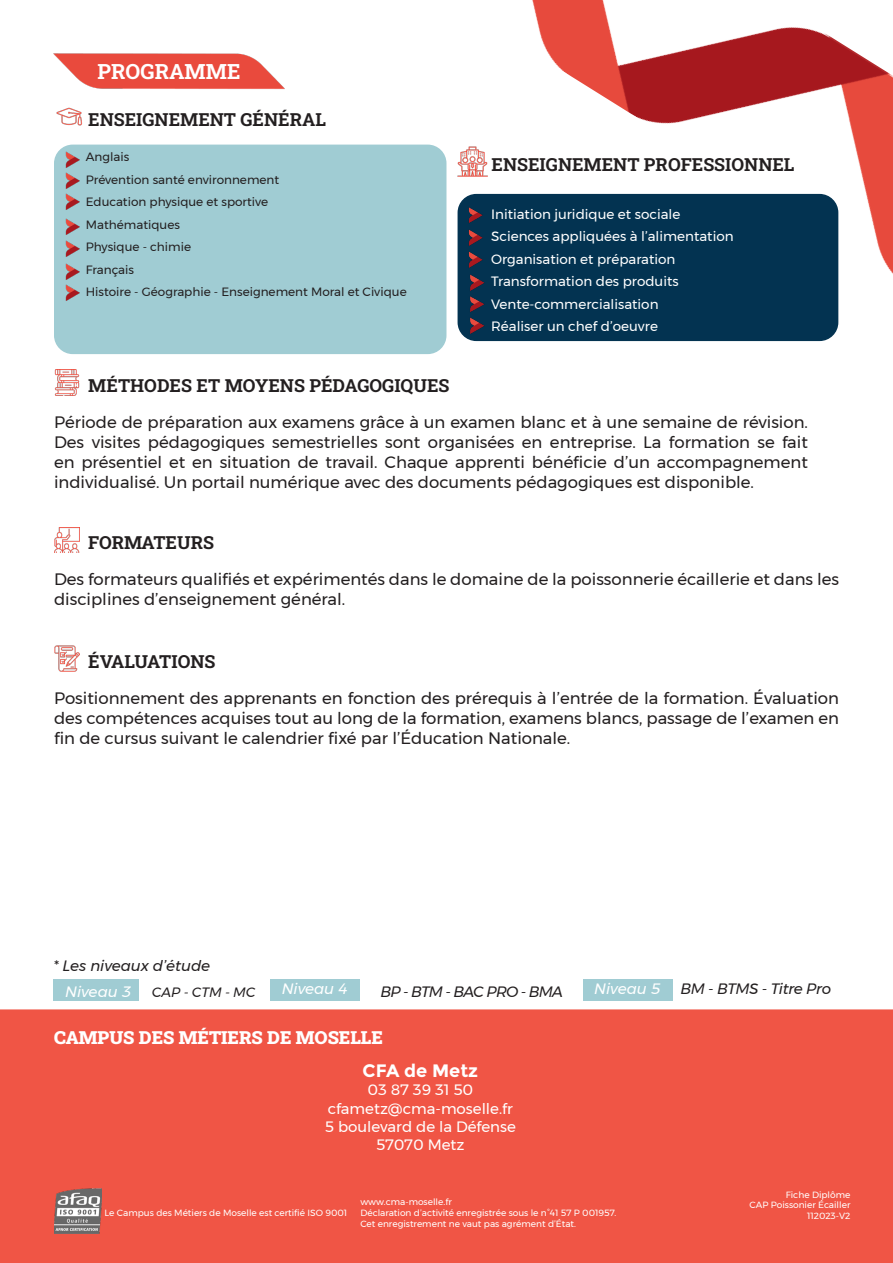
<style>
.page{position:relative;width:893px;height:1263px;background:#fff}
.page>*{position:absolute;margin:0;border:0;box-sizing:border-box;transform-origin:0 0}
.t1{font:21px "Roboto Slab";color:#fff}
.t2{font:18px "Roboto Slab";color:#231f20}
.t3{font:18px "Roboto Slab";color:#fff}
.t4{font:700 18px "Montserrat";color:#fff}
.t5{font:16.5px/19.8px "Montserrat";color:#231f20;text-align:justify}
.t6{font:15px "Montserrat";color:#fff}
.t7{font:italic 15px "Montserrat";color:#fff}
.t8{font:italic 15px "Montserrat";color:#231f20}
.t9{font:italic 15px "Montserrat";letter-spacing:-.05em;color:#231f20}
.t10{font:italic 15px "Montserrat";letter-spacing:-.02em;color:#231f20}
.t11{font:13.5px "Montserrat";color:#fff}
.t12{font:italic 13.5px "Montserrat";letter-spacing:-.01em;color:#231f20}
.t13{font:12px "Montserrat";color:#231f20}
.t14{font:9px "Montserrat";color:#fff}
</style>
<div class="page">
<img style="left:53px;top:53px;width:232px;height:36px">
<div style="left:1px;top:1010px;width:891px;height:252px;background:#f05545"></div>
<div style="left:0;top:1009px;width:893px;height:254px;border:2px solid #f05545"></div>
<img style="left:54px;top:1189px;width:47px;height:44px">
<img style="left:54px;top:527px;width:26px;height:26px">
<img style="left:54px;top:646px;width:26px;height:25px">
<img style="left:457px;top:0;width:436px;height:277px">
<img style="left:54px;top:370px;width:26px;height:25px">
<img style="left:56px;top:107px;width:27px;height:19px">
<div style="left:55px;top:145px;width:391px;height:208px;background:#a0ccd3;border-radius:18px"></div>
<div style="left:54px;top:145px;width:392px;height:209px;border:2px solid #a0ccd3;border-radius:18px"></div>
<img style="left:59px;top:149px;width:21px;height:61px">
<img style="left:458px;top:146px;width:29px;height:30px">
<div style="left:458px;top:195px;width:380px;height:145px;background:#033351;border-radius:18px"></div>
<div style="left:458px;top:194px;width:380px;height:147px;border:2px solid #033351;border-radius:18px"></div>
<img style="left:462px;top:203px;width:21px;height:65px">
<img style="left:65px;top:218px;width:15px;height:39px">
<img style="left:463px;top:274px;width:22px;height:61px">
<img style="left:65px;top:263px;width:15px;height:38px">
<div style="left:53px;top:979px;width:86px;height:22px;background:#a0ccd3"></div>
<div style="left:270px;top:979px;width:89px;height:22px;background:#a0ccd3"></div>
<div style="left:583px;top:979px;width:89px;height:22px;background:#a0ccd3"></div>
<p class="t1" style="left:98px;top:57px;width:144px">PROGRAMME</p>
<p class="t2" style="left:88px;top:107px;width:239px">ENSEIGNEMENT GÉNÉRAL</p>
<p class="t13" style="left:86px;top:148px;width:45px">Anglais</p>
<p class="t13" style="left:86px;top:170px;width:195px">Prévention santé environnement</p>
<p class="t13" style="left:86px;top:193px;width:184px">Education physique et sportive</p>
<p class="t13" style="left:86px;top:215px;width:96px">Mathématiques</p>
<p class="t13" style="left:86px;top:238px;width:107px">Physique - chimie</p>
<p class="t13" style="left:86px;top:260px;width:50px">Français</p>
<p class="t13" style="left:86px;top:283px;width:322px">Histoire - Géographie - Enseignement Moral et Civique</p>
<p class="t2" style="left:492px;top:152px;width:304px">ENSEIGNEMENT PROFESSIONNEL</p>
<p class="t11" style="left:491px;top:203px;width:191px">Initiation juridique et sociale</p>
<p class="t11" style="left:491px;top:226px;width:244px">Sciences appliquées à l’alimentation</p>
<p class="t11" style="left:491px;top:248px;width:186px">Organisation et préparation</p>
<p class="t11" style="left:491px;top:271px;width:189px">Transformation des produits</p>
<p class="t11" style="left:491px;top:293px;width:169px">Vente-commercialisation</p>
<p class="t11" style="left:491px;top:316px;width:168px">Réaliser un chef d’oeuvre</p>
<p class="t2" style="left:88px;top:373px;width:363px">MÉTHODES ET MOYENS PÉDAGOGIQUES</p>
<p class="t5" style="left:54px;top:412px;width:755px">Période de préparation aux examens grâce à un examen blanc et à une semaine de révision.<br>Des visites pédagogiques semestrielles sont organisées en entreprise. La formation se fait en présentiel et en situation de travail. Chaque apprenti bénéficie d’un accompagnement individualisé. Un portail numérique avec des documents pédagogiques est disponible.</p>
<p class="t2" style="left:88px;top:530px;width:127px">FORMATEURS</p>
<p class="t5" style="left:54px;top:569px;width:786px">Des formateurs qualifiés et expérimentés dans le domaine de la poissonnerie écaillerie et dans les disciplines d’enseignement général.</p>
<p class="t2" style="left:88px;top:649px;width:129px">ÉVALUATIONS</p>
<p class="t5" style="left:54px;top:688px;width:786px">Positionnement des apprenants en fonction des prérequis à l’entrée de la formation. Évaluation des compétences acquises tout au long de la formation, examens blancs, passage de l’examen en fin de cursus suivant le calendrier fixé par l’Éducation Nationale.</p>
<p class="t8" style="left:53px;top:954px;width:159px">* Les niveaux d’étude</p>
<p class="t7" style="left:65px;top:980px;width:67px">Niveau 3</p>
<p class="t12" style="left:152px;top:981px;width:105px">CAP - CTM - MC</p>
<p class="t7" style="left:282px;top:977px;width:68px">Niveau 4</p>
<p class="t9" style="left:381px;top:980px;width:184px">BP - BTM - BAC PRO - BMA</p>
<p class="t7" style="left:594px;top:977px;width:68px">Niveau 5</p>
<p class="t10" style="left:680px;top:977px;width:152px">BM - BTMS - Titre Pro</p>
<p class="t3" style="left:54px;top:1025px;width:330px">CAMPUS DES MÉTIERS DE MOSELLE</p>
<p class="t4" style="left:363px;top:1060px;width:117px">CFA de Metz</p>
<p class="t6" style="left:368px;top:1079px;width:107px">03 87 39 31 50</p>
<p class="t6" style="left:328px;top:1097px;width:187px">cfametz@cma-moselle.fr</p>
<p class="t6" style="left:325px;top:1115px;width:192px">5 boulevard de la Défense</p>
<p class="t6" style="left:376px;top:1133px;width:90px">57070 Metz</p>
<p class="t14" style="left:105px;top:1205px;width:244px">Le Campus des Métiers de Moselle est certifié ISO 9001</p>
<p class="t14" style="left:360px;top:1195px;width:93px">www.cma-moselle.fr</p>
<p class="t14" style="left:360px;top:1206px;width:258px">Déclaration d’activité enregistrée sous le n°41 57 P 001957.</p>
<p class="t14" style="left:360px;top:1216px;width:217px">Cet enregistrement ne vaut pas agrément d’État.</p>
<p class="t14" style="left:786px;top:1187px;width:66px">Fiche Diplôme</p>
<p class="t14" style="left:750px;top:1198px;width:102px">CAP Poissonier Écailler</p>
<p class="t14" style="left:807px;top:1209px;width:45px">112023-V2</p>
</div>
